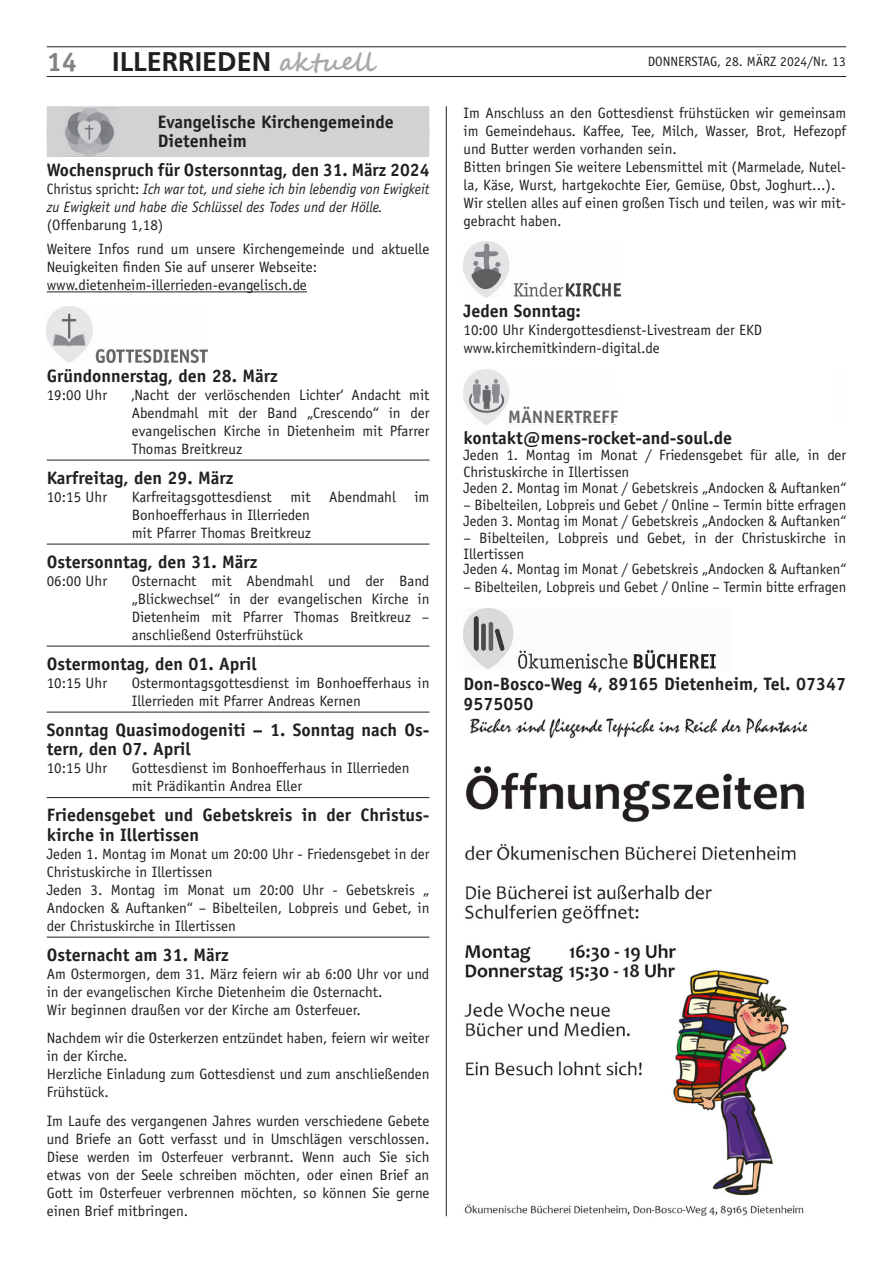
<style>
.page{position:relative;width:893px;height:1263px;background:#fff}
.page>*{position:absolute;margin:0;border:0;box-sizing:border-box;transform-origin:0 0}
.t1{font:700 27px "Frutiger";color:#231f20}
.t2{font:700 27px "Officina Sans";color:#808285}
.t3{font:700 18px/19.5px "Officina Sans";color:#231f20}
.t4{font:700 18px "Officina Sans";color:#666769}
.t5{font:15px/18px "Officina Sans";color:#231f20}
.t6{font:italic 15px/18px "Officina Sans";color:#231f20;scale:.95 1}
.t7{font:13.5px "Officina Sans";color:#231f20}
.s1{font-family:"Segoe Script";font-size:25.5px;color:#a8a9ad}
.s2{font-style:normal}
</style>
<div class="page">
<hr style="left:47px;top:76px;width:799px;height:1px;background:#231f20">
<hr style="left:47px;top:47px;width:799px;height:1px;background:#231f20">
<hr style="left:446px;top:106px;width:1px;height:1110px;background:#231f20">
<hr style="left:47px;top:291px;width:260px;height:1px;background:#231f20">
<hr style="left:47px;top:460px;width:382px;height:1px;background:#231f20">
<hr style="left:47px;top:544px;width:382px;height:1px;background:#231f20">
<hr style="left:47px;top:646px;width:382px;height:1px;background:#231f20">
<hr style="left:47px;top:712px;width:382px;height:1px;background:#231f20">
<hr style="left:47px;top:797px;width:382px;height:1px;background:#231f20">
<hr style="left:47px;top:937px;width:382px;height:1px;background:#231f20">
<div style="left:47px;top:106px;width:382px;height:33px;background:#d1d2d4"></div>
<div style="left:47px;top:126px;width:382px;height:31px;background:#d1d2d4"></div>
<img style="left:65px;top:108px;width:53px;height:49px">
<img style="left:47px;top:307px;width:160px;height:55px">
<img style="left:464px;top:242px;width:156px;height:55px">
<img style="left:463px;top:369px;width:47px;height:55px">
<img style="left:507px;top:391px;width:3px;height:33px">
<img style="left:463px;top:609px;width:253px;height:61px">
<img style="left:464px;top:718px;width:344px;height:498px">
<h1 class="t1" style="left:112px;top:46px;width:264px">ILLERRIEDEN <span class="s1">aktuell</span></h1>
<h1 class="t2" style="left:47px;top:45px;width:32px">14</h1>
<p class="t7" style="left:648px;top:53px;width:200px">DONNERSTAG, 28. MÄRZ 2024/Nr. 13</p>
<p class="t3" style="left:158px;top:112px;width:238px">Evangelische Kirchengemeinde<br>Dietenheim</p>
<p class="t3" style="left:47px;top:160px;width:384px">Wochenspruch für Ostersonntag, den 31. März 2024</p>
<p class="t6" style="left:47px;top:180px;width:404px"><span class="s2">Christus spricht:</span> Ich war tot, und siehe ich bin lebendig von Ewigkeit zu Ewigkeit und habe die Schlüssel des Todes und der Hölle.</p>
<p class="t5" style="left:47px;top:213px;width:384px;line-height:24px">(Offenbarung 1,18)<br>Weitere Infos rund um unsere Kirchengemeinde und aktuelle</p>
<p class="t5" style="left:47px;top:258px;width:272px">Neuigkeiten finden Sie auf unserer Webseite: www.dietenheim-illerrieden-evangelisch.de</p>
<p class="t3" style="left:47px;top:366px;width:233px">Gründonnerstag, den 28. März</p>
<p class="t5" style="left:47px;top:386px;width:62px">19:00 Uhr</p>
<p class="t5" style="left:132px;top:386px;width:299px;text-align:justify">‚Nacht der verlöschenden Lichter‘ Andacht mit Abendmahl mit der Band „Crescendo“ in der evangelischen Kirche in Dietenheim mit Pfarrer Thomas Breitkreuz</p>
<p class="t3" style="left:47px;top:468px;width:188px">Karfreitag, den 29. März</p>
<p class="t5" style="left:47px;top:488px;width:62px">10:15 Uhr</p>
<p class="t5" style="left:132px;top:488px;width:299px">Karfreitagsgottesdienst mit Abendmahl im<br>Bonhoefferhaus in Illerrieden<br>mit Pfarrer Thomas Breitkreuz</p>
<p class="t3" style="left:47px;top:552px;width:212px">Ostersonntag, den 31. März</p>
<p class="t5" style="left:47px;top:572px;width:62px">06:00 Uhr</p>
<p class="t5" style="left:132px;top:572px;width:299px;text-align:justify">Osternacht mit Abendmahl und der Band „Blickwechsel“ in der evangelischen Kirche in Dietenheim mit Pfarrer Thomas Breitkreuz – anschließend Osterfrühstück</p>
<p class="t3" style="left:47px;top:654px;width:212px">Ostermontag, den 01. April</p>
<p class="t5" style="left:47px;top:674px;width:62px">10:15 Uhr</p>
<p class="t5" style="left:132px;top:674px;width:299px">Ostermontagsgottesdienst im Bonhoefferhaus in<br>Illerrieden mit Pfarrer Andreas Kernen</p>
<p class="t3" style="left:47px;top:720px;width:384px">Sonntag Quasimodogeniti – 1. Sonntag nach Os&shy;tern, den 07. April</p>
<p class="t5" style="left:47px;top:759px;width:62px">10:15 Uhr</p>
<p class="t5" style="left:132px;top:759px;width:279px">Gottesdienst im Bonhoefferhaus in Illerrieden mit Prädikantin Andrea Eller</p>
<p class="t3" style="left:47px;top:805px;width:384px">Friedensgebet und Gebetskreis in der Christus&shy;kirche in Illertissen</p>
<p class="t5" style="left:47px;top:845px;width:384px">Jeden 1. Montag im Monat um 20:00 Uhr - Friedensgebet in der Christuskirche in Illertissen<br>Jeden 3. Montag im Monat um 20:00 Uhr - Gebetskreis „ Andocken &amp; Auftanken“ – Bibelteilen, Lobpreis und Gebet, in der Christuskirche in Illertissen</p>
<p class="t3" style="left:47px;top:945px;width:183px">Osternacht am 31. März</p>
<p class="t5" style="left:47px;top:965px;width:384px">Am Ostermorgen, dem 31. März feiern wir ab 6:00 Uhr vor und in der evangelischen Kirche Dietenheim die Osternacht.<br>Wir beginnen draußen vor der Kirche am Osterfeuer.</p>
<p class="t5" style="left:47px;top:1029px;width:384px">Nachdem wir die Osterkerzen entzündet haben, feiern wir weiter in der Kirche.<br>Herzliche Einladung zum Gottesdienst und zum anschließenden Frühstück.</p>
<p class="t5" style="left:47px;top:1112px;width:384px;text-align:justify">Im Laufe des vergangenen Jahres wurden verschiedene Gebete und Briefe an Gott verfasst und in Umschlägen verschlossen.<br>Diese werden im Osterfeuer verbrannt. Wenn auch Sie sich etwas von der Seele schreiben möchten, oder einen Brief an Gott im Osterfeuer verbrennen möchten, so können Sie gerne einen Brief mitbringen.</p>
<p class="t5" style="left:463px;top:104px;width:384px">Im Anschluss an den Gottesdienst frühstücken wir gemeinsam im Gemeindehaus. Kaffee, Tee, Milch, Wasser, Brot, Hefezopf und Butter werden vorhanden sein.<br>Bitten bringen Sie weitere Lebensmittel mit (Marmelade, Nutel&shy;la, Käse, Wurst, hartgekochte Eier, Gemüse, Obst, Joghurt...).<br>Wir stellen alles auf einen großen Tisch und teilen, was wir mit&shy;gebracht haben.</p>
<p class="t3" style="left:463px;top:301px;width:119px">Jeden Sonntag:</p>
<p class="t5" style="left:463px;top:321px;width:300px">10:00 Uhr Kindergottesdienst-Livestream der EKD www.kirchemitkindern-digital.de</p>
<p class="t4" style="left:508px;top:406px;width:112px">MÄNNERTREFF</p>
<p class="t3" style="left:463px;top:428px;width:270px">kontakt@mens-rocket-and-soul.de</p>
<p class="t5" style="left:463px;top:447px;width:384px;line-height:16.5px">Jeden 1. Montag im Monat / Friedensgebet für alle, in der<br>Christuskirche in Illertissen<br>Jeden 2. Montag im Monat / Gebetskreis „Andocken &amp; Auftanken“</p>
<p class="t5" style="left:463px;top:497px;width:384px;line-height:16.5px">– Bibelteilen, Lobpreis und Gebet / Online – Termin bitte erfragen<br>Jeden 3. Montag im Monat / Gebetskreis „Andocken &amp; Auftanken“</p>
<p class="t5" style="left:463px;top:530px;width:384px;line-height:16.5px">– Bibelteilen, Lobpreis und Gebet, in der Christuskirche in<br>Illertissen</p>
<p class="t5" style="left:463px;top:560px;width:384px">Jeden 4. Montag im Monat / Gebetskreis „Andocken &amp; Auftanken“</p>
<p class="t5" style="left:463px;top:578px;width:384px">– Bibelteilen, Lobpreis und Gebet / Online – Termin bitte erfragen</p>
<p class="t3" style="left:463px;top:674px;width:384px">Don-Bosco-Weg 4, 89165 Dietenheim, Tel. 07347<br>9575050</p>
</div>
